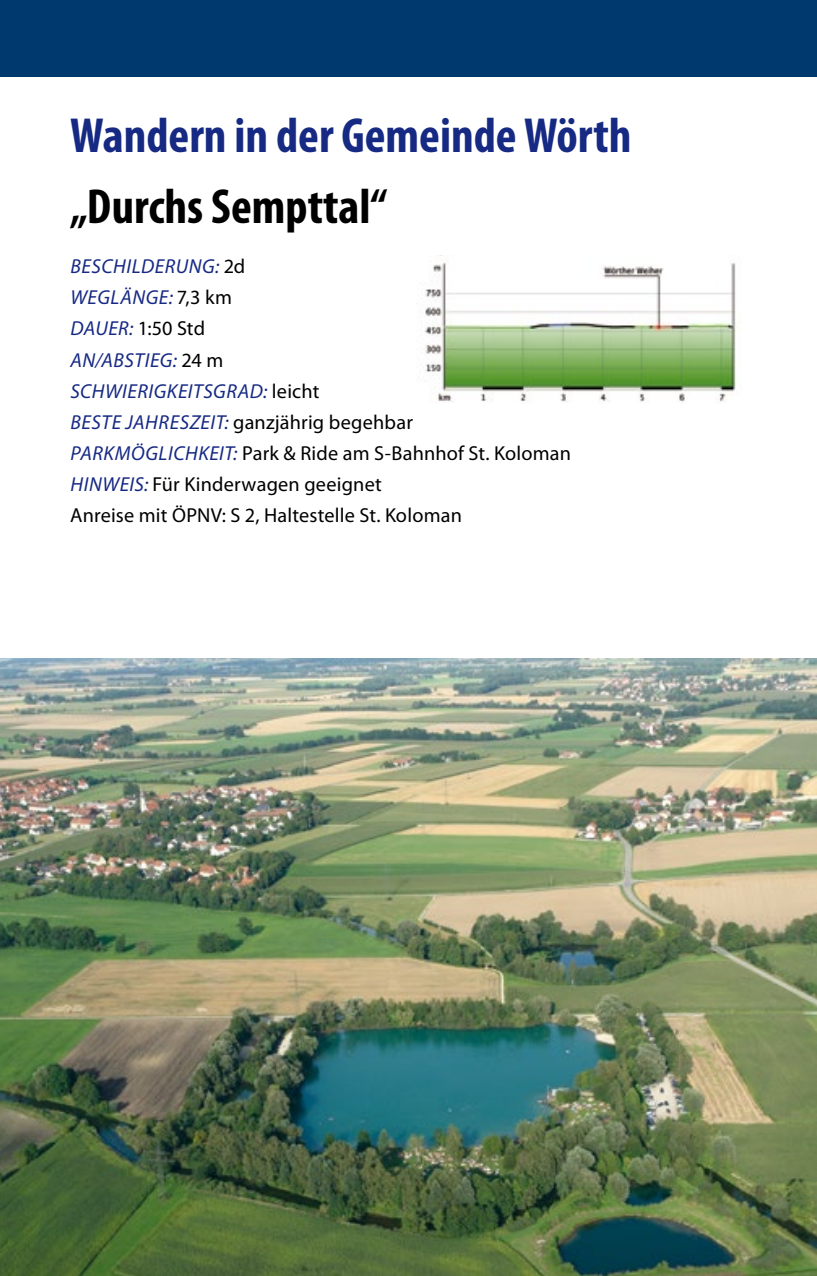
<style>
.page{position:relative;width:817px;height:1276px;background:#fff}
.page>*{position:absolute;margin:0;border:0;box-sizing:border-box;transform-origin:0 0}
.t1{font:700 condensed 49.5px "Myriad Pro";color:#162983}
.t2{font:700 condensed 49.5px "Myriad Pro";color:#000}
.t3{font:20.25px/31.1px "Myriad Pro";letter-spacing:.01em;color:#000}
.s1{font-style:italic;color:#162983}
</style>
<div class="page">
<img style="left:425px;top:255px;width:313px;height:147px">
<div style="left:0;top:0;width:816px;height:77px;background:#00396d"></div>
<img style="left:0;top:659px;width:816px;height:617px">
<h1 class="t1" style="left:70px;top:105px;width:562px">Wandern in der Gemeinde Wörth</h1>
<h1 class="t2" style="left:70px;top:175px;width:318px">„Durchs Sempttal“</h1>
<p class="t3" style="left:70px;top:250px;width:502px"><span class="s1">BESCHILDERUNG:</span> 2d<br><span class="s1">WEGLÄNGE:</span> 7,3 km<br><span class="s1">DAUER:</span> 1:50 Std<br><span class="s1">AN/ABSTIEG:</span> 24 m<br><span class="s1">SCHWIERIGKEITSGRAD:</span> leicht<br><span class="s1">BESTE JAHRESZEIT:</span> ganzjährig begehbar<br><span class="s1">PARKMÖGLICHKEIT:</span> Park &amp; Ride am S-Bahnhof St. Koloman<br><span class="s1">HINWEIS:</span> Für Kinderwagen geeignet<br>Anreise mit ÖPNV: S 2, Haltestelle St. Koloman</p>
</div>
